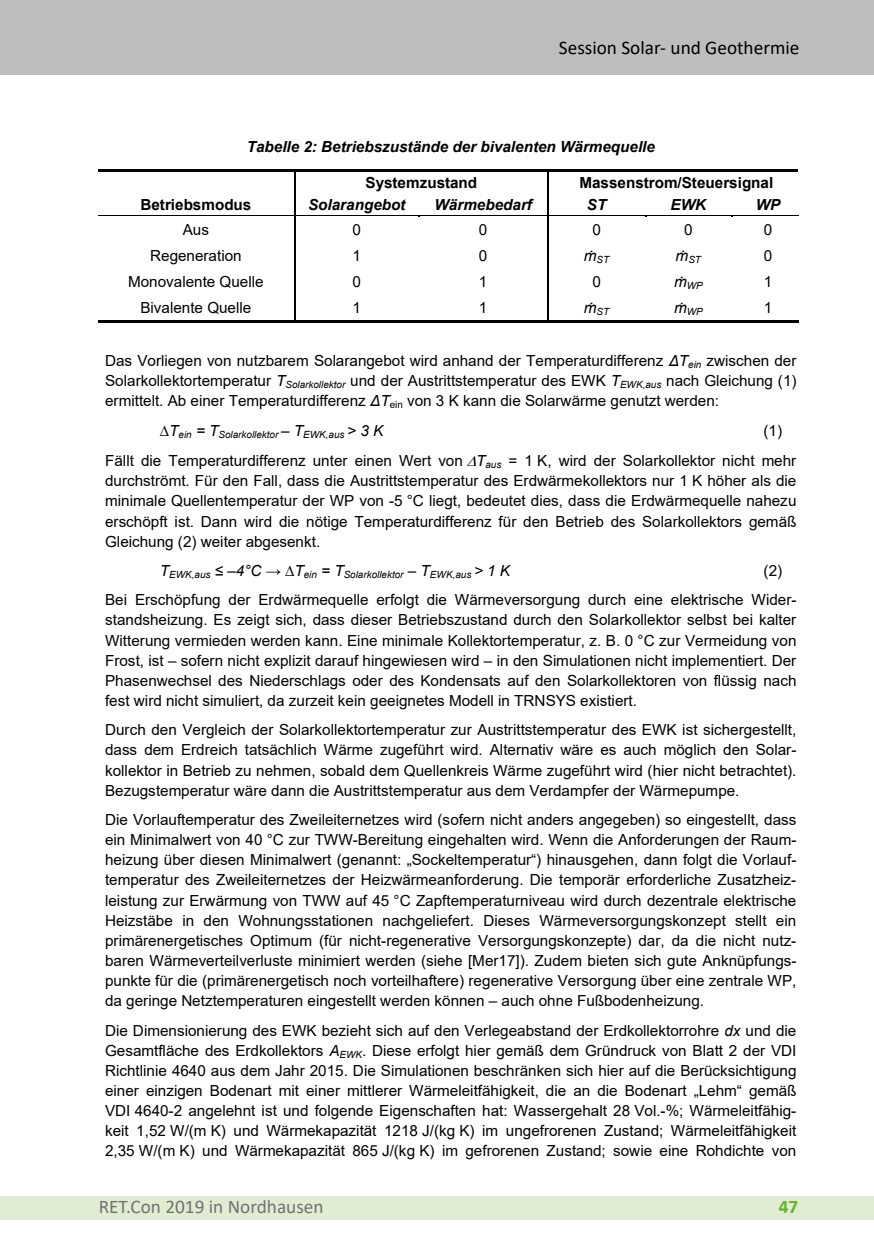
<style>
.page{position:relative;width:874px;height:1241px;background:#fff}
.page>*{position:absolute;margin:0;border:0;box-sizing:border-box;transform-origin:0 0}
.t1{font:19.25px "Calibri";color:#000}
.t2{font:19.25px "Calibri";color:#727271}
.t3{font:700 19.25px "Calibri";color:#65b32e}
.t4{font:15.22px/20.1px "Arial";color:#000;text-align:justify}
.t5{font:italic 700 15.22px "Arial";color:#000}
.t6{font:700 15.22px "Arial";color:#000}
.t7{font:italic 9.8px "Arial";color:#000}
.s1{font-style:italic}
</style>
<div class="page">
<div style="left:0;top:1196px;width:873px;height:23px;background:#e1edd2"></div>
<div style="left:0;top:0;width:873px;height:74px;background:#bebebe"></div>
<hr style="left:99px;top:169px;width:195px;height:3px;background:#000">
<hr style="left:296px;top:169px;width:251px;height:3px;background:#000">
<hr style="left:549px;top:169px;width:248px;height:3px;background:#000">
<hr style="left:99px;top:215px;width:195px;height:1px;background:#000">
<hr style="left:295px;top:215px;width:123px;height:1px;background:#000">
<hr style="left:420px;top:215px;width:127px;height:1px;background:#000">
<hr style="left:548px;top:215px;width:97px;height:1px;background:#000">
<hr style="left:646px;top:215px;width:85px;height:1px;background:#000">
<hr style="left:732px;top:215px;width:65px;height:1px;background:#000">
<hr style="left:99px;top:320px;width:195px;height:2px;background:#000">
<svg style="left:294px;top:169px;width:2px;height:153px"></svg>
<hr style="left:296px;top:320px;width:122px;height:2px;background:#000">
<hr style="left:419px;top:320px;width:128px;height:2px;background:#000">
<svg style="left:547px;top:169px;width:2px;height:153px"></svg>
<hr style="left:549px;top:320px;width:96px;height:2px;background:#000">
<hr style="left:646px;top:320px;width:85px;height:2px;background:#000">
<hr style="left:732px;top:320px;width:65px;height:2px;background:#000">
<p class="t1" style="left:558px;top:34px;width:242px">Session Solar- und Geothermie</p>
<p class="t5" style="left:246px;top:136px;width:409px">Tabelle 2: Betriebszustände der bivalenten Wärmequelle</p>
<p class="t6" style="left:365px;top:172px;width:113px">Systemzustand</p>
<p class="t6" style="left:579px;top:172px;width:195px">Massenstrom/Steuersignal</p>
<p class="t6" style="left:140px;top:194px;width:112px">Betriebsmodus</p>
<p class="t5" style="left:308px;top:194px;width:99px">Solarangebot</p>
<p class="t5" style="left:434px;top:194px;width:99px">Wärmebedarf</p>
<p class="t5" style="left:586px;top:194px;width:21px">ST</p>
<p class="t5" style="left:670px;top:194px;width:37px">EWK</p>
<p class="t5" style="left:755px;top:194px;width:26px">WP</p>
<p class="t4" style="left:183px;top:219px;width:28px">Aus</p>
<p class="t4" style="left:352px;top:219px;width:10px">0</p>
<p class="t4" style="left:478px;top:219px;width:10px">0</p>
<p class="t4" style="left:592px;top:219px;width:10px">0</p>
<p class="t4" style="left:683px;top:219px;width:10px">0</p>
<p class="t4" style="left:763px;top:219px;width:10px">0</p>
<p class="t4" style="left:150px;top:245px;width:93px">Regeneration</p>
<p class="t4" style="left:352px;top:245px;width:10px">1</p>
<p class="t4" style="left:478px;top:245px;width:10px">0</p>
<p class="t7" style="left:583px;top:253px;width:27px"><sup>ṁ</sup>ST</p>
<p class="t7" style="left:675px;top:253px;width:27px"><sup>ṁ</sup>ST</p>
<p class="t4" style="left:763px;top:245px;width:10px">0</p>
<p class="t4" style="left:128px;top:271px;width:137px">Monovalente Quelle</p>
<p class="t4" style="left:352px;top:271px;width:10px">0</p>
<p class="t4" style="left:478px;top:271px;width:10px">1</p>
<p class="t4" style="left:592px;top:271px;width:10px">0</p>
<p class="t7" style="left:673px;top:279px;width:30px"><sup>ṁ</sup>WP</p>
<p class="t4" style="left:763px;top:271px;width:10px">1</p>
<p class="t4" style="left:140px;top:297px;width:112px">Bivalente Quelle</p>
<p class="t4" style="left:352px;top:297px;width:10px">1</p>
<p class="t4" style="left:478px;top:297px;width:10px">1</p>
<p class="t7" style="left:583px;top:305px;width:27px"><sup>ṁ</sup>ST</p>
<p class="t7" style="left:673px;top:305px;width:30px"><sup>ṁ</sup>WP</p>
<p class="t4" style="left:763px;top:297px;width:10px">1</p>
<p class="t4" style="left:105px;top:350px;width:692px">Das Vorliegen von nutzbarem Solarangebot wird anhand der Temperaturdifferenz <span class="s1">ΔT</span><sub>ein</sub> zwischen der Solarkollektortemperatur <span class="s1">T</span><sub>Solarkollektor</sub> und der Austrittstemperatur des EWK <span class="s1">T</span><sub>EWK,aus</sub> nach Gleichung (1) ermittelt. Ab einer Temperaturdifferenz <span class="s1">ΔT</span><sub>ein</sub> von 3 K kann die Solarwärme genutzt werden:</p>
<p class="t7" style="left:160px;top:428px;width:225px"><sup>∆T</sup>ein <sup>=</sup> <sup>T</sup>Solarkollektor <sup>–</sup> <sup>T</sup>EWK,aus <sup>&gt;</sup> <sup>3</sup> <sup>K</sup></p>
<p class="t4" style="left:105px;top:415px;width:692px;line-height:30.3px;text-indent:658px">(1)<br>Fällt die Temperaturdifferenz unter einen Wert von ∆<span class="s1">T</span><sub>aus</sub> = 1 K, wird der Solarkollektor nicht mehr</p>
<p class="t4" style="left:105px;top:470px;width:692px">durchströmt. Für den Fall, dass die Austrittstemperatur des Erdwärmekollektors nur 1 K höher als die minimale Quellentemperatur der WP von -5 °C liegt, bedeutet dies, dass die Erdwärmequelle nahezu erschöpft ist. Dann wird die nötige Temperaturdifferenz für den Betrieb des Solarkollektors gemäß Gleichung (2) weiter abgesenkt.</p>
<p class="t7" style="left:160px;top:568px;width:351px"><sup>T</sup>EWK,aus <sup>≤</sup> <sup>–4°C</sup> <sup>→</sup> <sup>∆T</sup>ein <sup>=</sup> <sup>T</sup>Solarkollektor <sup>–</sup> <sup>T</sup>EWK,aus <sup>&gt;</sup> <sup>1</sup> <sup>K</sup></p>
<p class="t4" style="left:105px;top:556px;width:692px;line-height:29.2px;text-indent:658px">(2)<br>Bei Erschöpfung der Erdwärmequelle erfolgt die Wärmeversorgung durch eine elektrische Wider-</p>
<p class="t4" style="left:105px;top:609px;width:692px">standsheizung. Es zeigt sich, dass dieser Betriebszustand durch den Solarkollektor selbst bei kalter Witterung vermieden werden kann. Eine minimale Kollektortemperatur, z. B. 0 °C zur Vermeidung von Frost, ist – sofern nicht explizit darauf hingewiesen wird – in den Simulationen nicht implementiert. Der Phasenwechsel des Niederschlags oder des Kondensats auf den Solarkollektoren von flüssig nach fest wird nicht simuliert, da zurzeit kein geeignetes Modell in TRNSYS existiert.</p>
<p class="t4" style="left:105px;top:719px;width:692px">Durch den Vergleich der Solarkollektortemperatur zur Austrittstemperatur des EWK ist sichergestellt, dass dem Erdreich tatsächlich Wärme zugeführt wird. Alternativ wäre es auch möglich den Solar&shy;kollektor in Betrieb zu nehmen, sobald dem Quellenkreis Wärme zugeführt wird (hier nicht betrachtet).<br>Bezugstemperatur wäre dann die Austrittstemperatur aus dem Verdampfer der Wärmepumpe.</p>
<p class="t4" style="left:105px;top:809px;width:692px">Die Vorlauftemperatur des Zweileiternetzes wird (sofern nicht anders angegeben) so eingestellt, dass ein Minimalwert von 40 °C zur TWW-Bereitung eingehalten wird. Wenn die Anforderungen der Raum&shy;heizung über diesen Minimalwert (genannt: „Sockeltemperatur“) hinausgehen, dann folgt die Vorlauf&shy;temperatur des Zweileiternetzes der Heizwärmeanforderung. Die temporär erforderliche Zusatzheiz&shy;leistung zur Erwärmung von TWW auf 45 °C Zapftemperaturniveau wird durch dezentrale elektrische Heizstäbe in den Wohnungsstationen nachgeliefert. Dieses Wärmeversorgungskonzept stellt ein primärenergetisches Optimum (für nicht-regenerative Versorgungskonzepte) dar, da die nicht nutz&shy;baren Wärmeverteilverluste minimiert werden (siehe [Mer17]). Zudem bieten sich gute Anknüpfungs&shy;punkte für die (primärenergetisch noch vorteilhaftere) regenerative Versorgung über eine zentrale WP, da geringe Netztemperaturen eingestellt werden können – auch ohne Fußbodenheizung.</p>
<p class="t4" style="left:105px;top:1019px;width:692px">Die Dimensionierung des EWK bezieht sich auf den Verlegeabstand der Erdkollektorrohre <span class="s1">dx</span> und die Gesamtfläche des Erdkollektors <span class="s1">A</span><sub>EWK</sub>. Diese erfolgt hier gemäß dem Gründruck von Blatt 2 der VDI Richtlinie 4640 aus dem Jahr 2015. Die Simulationen beschränken sich hier auf die Berücksichtigung einer einzigen Bodenart mit einer mittlerer Wärmeleitfähigkeit, die an die Bodenart „Lehm“ gemäß VDI 4640-2 angelehnt ist und folgende Eigenschaften hat: Wassergehalt 28 Vol.-%; Wärmeleitfähig&shy;keit 1,52 W/(m K) und Wärmekapazität 1218 J/(kg K) im ungefrorenen Zustand; Wärmeleitfähigkeit 2,35 W/(m K) und Wärmekapazität 865 J/(kg K) im gefrorenen Zustand; sowie eine Rohdichte von</p>
<p class="t2" style="left:99px;top:1193px;width:226px">RET.Con 2019 in Nordhausen</p>
<p class="t3" style="left:778px;top:1192px;width:21px">47</p>
</div>
